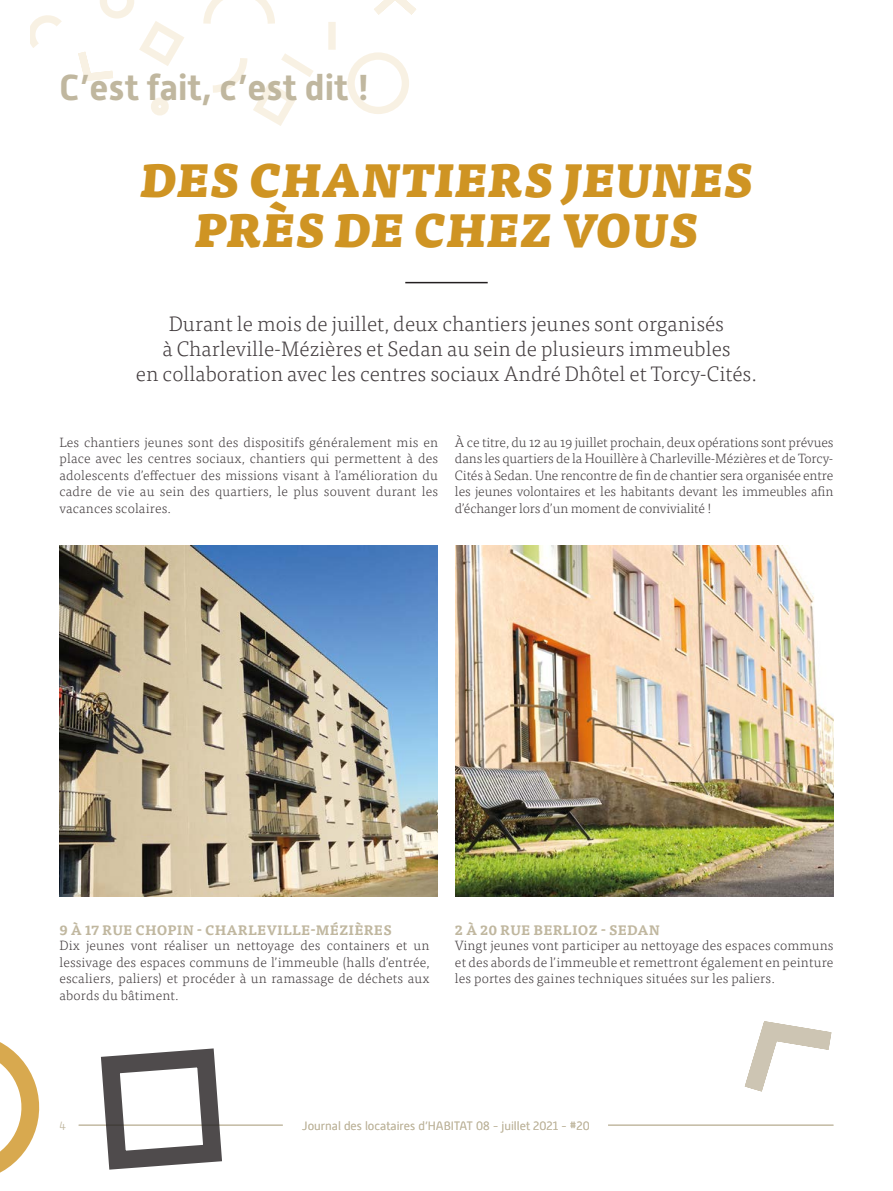
<style>
.page{position:relative;width:893px;height:1191px;background:#fff}
.page>*{position:absolute;margin:0;border:0;box-sizing:border-box;transform-origin:0 0}
.t1{font:italic 900 45px/49.5px "Tisa OT";letter-spacing:.01em;color:#cf9423;text-align:center}
.t2{font:700 36px "Alwyn New";color:#c0b79f}
.t3{font:300 21px/24.8px "Tisa OT";color:#433d3f;text-align:center}
.t4{font:300 13.5px/16.5px "Tisa OT";letter-spacing:.01em;color:#433d3f;text-align:justify}
.t5{font:700 13.5px "Tisa OT";letter-spacing:.01em;color:#c0b79f}
.t6{font:300 12px "Alwyn New";color:#c0b79f}
</style>
<div class="page">
<svg style="left:30px;top:0;width:386px;height:126px"></svg>
<hr style="left:79px;top:1124px;width:204px;height:1px;background:#c0b79f">
<hr style="left:608px;top:1124px;width:225px;height:1px;background:#c0b79f">
<img style="left:60px;top:546px;width:378px;height:350px">
<img style="left:455px;top:546px;width:378px;height:350px">
<hr style="left:405px;top:282px;width:83px;height:1px;background:#231f20">
<svg style="left:91px;top:1048px;width:141px;height:122px"></svg>
<svg style="left:0;top:1042px;width:40px;height:131px"></svg>
<svg style="left:715px;top:1021px;width:119px;height:105px"></svg>
<h2 class="t2" style="left:60px;top:66px;width:312px">C’est fait, c’est dit !</h2>
<h1 class="t1" style="left:140px;top:158px;width:614px">DES CHANTIERS JEUNES<br>PRÈS DE CHEZ VOUS</h1>
<h3 class="t3" style="left:136px;top:312px;width:622px">Durant le mois de juillet, deux chantiers jeunes sont organisés<br>à Charleville-Mézières et Sedan au sein de plusieurs immeubles<br>en collaboration avec les centres sociaux André Dhôtel et Torcy-Cités.</h3>
<p class="t4" style="left:60px;top:434px;width:380px">Les chantiers jeunes sont des dispositifs généralement mis en place avec les centres sociaux, chantiers qui permettent à des adolescents d’effectuer des missions visant à l’amélioration du cadre de vie au sein des quartiers, le plus souvent durant les vacances scolaires.</p>
<p class="t4" style="left:455px;top:434px;width:380px">À ce titre, du 12 au 19 juillet prochain, deux opérations sont prévues dans les quartiers de la Houillère à Charleville-Mézières et de Torcy-Cités à Sedan. Une rencontre de fin de chantier sera organisée entre les jeunes volontaires et les habitants devant les immeubles afin d’échanger lors d’un moment de convivialité !</p>
<p class="t5" style="left:60px;top:922px;width:334px">9 À 17 RUE CHOPIN - CHARLEVILLE-MÉZIÈRES</p>
<p class="t4" style="left:60px;top:937px;width:371px">Dix jeunes vont réaliser un nettoyage des containers et un lessivage des espaces communs de l’immeuble (halls d’entrée, escaliers, paliers) et procéder à un ramassage de déchets aux abords du bâtiment.</p>
<p class="t5" style="left:455px;top:922px;width:206px">2 À 20 RUE BERLIOZ - SEDAN</p>
<p class="t4" style="left:455px;top:937px;width:380px">Vingt jeunes vont participer au nettoyage des espaces communs et des abords de l’immeuble et remettront également en peinture les portes des gaines techniques situées sur les paliers.</p>
<p class="t6" style="left:60px;top:1118px;width:8px">4</p>
<p class="t6" style="left:302px;top:1119px;width:289px">Journal des locataires d’HABITAT 08 - juillet 2021 - #20</p>
</div>
